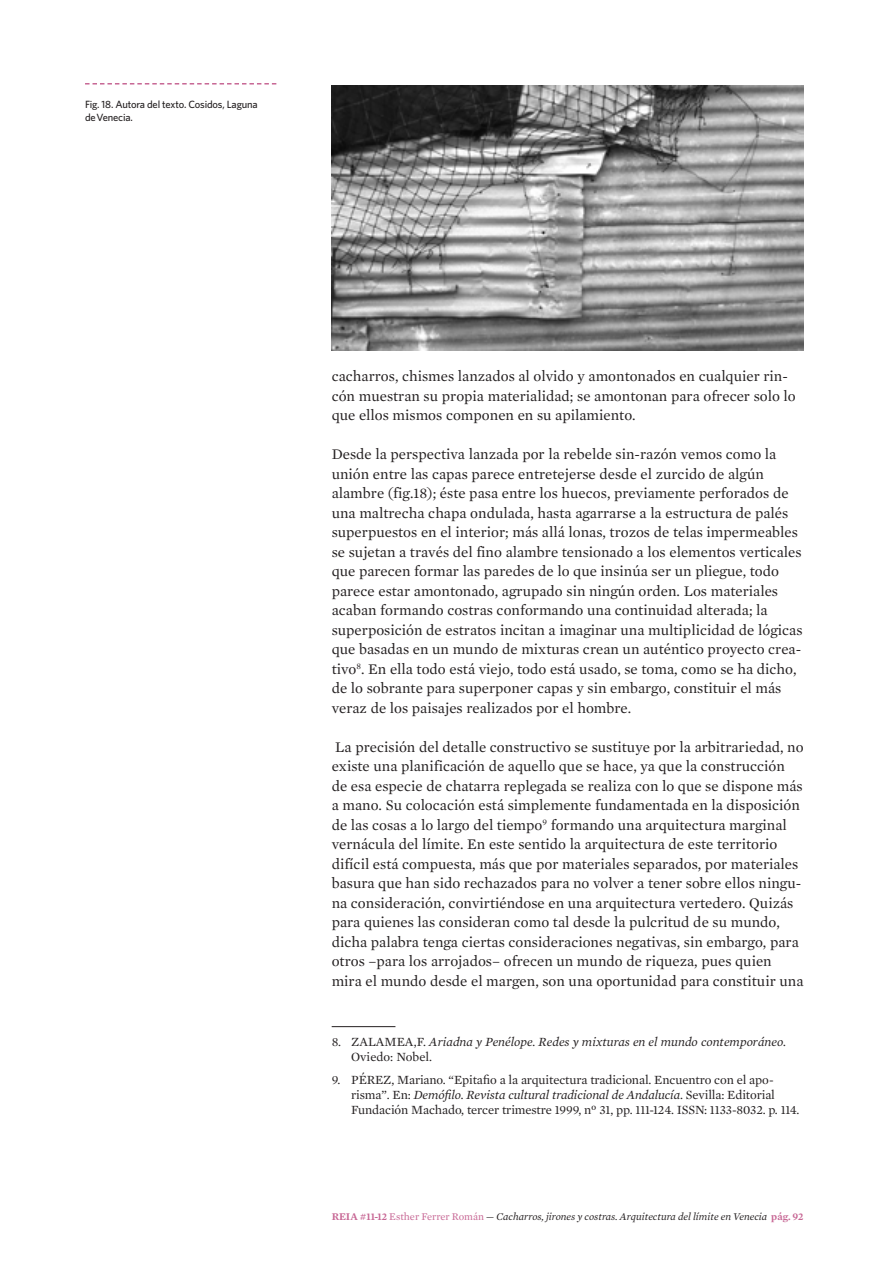
<style>
.page{position:relative;width:893px;height:1263px;background:#fff}
.page>*{position:absolute;margin:0;border:0;box-sizing:border-box;transform-origin:0 0}
.t1{font:15px/19.5px "Mercury Text G1";color:#231f20}
.t2{font:12.75px/15px "Mercury Text G1";letter-spacing:-.01em;color:#231f20}
.t3{font:italic 12.75px/15px "Mercury Text G1";color:#231f20}
.t4{font:italic 10.5px "Mercury Text G1";color:#231f20}
.t5{font:500 10.5px/13.5px "Whitney";letter-spacing:-.015em;color:#231f20}
.s1{font-style:normal}
.s2{font-style:italic}
.s3{font-weight:600;font-style:normal;color:#c76694}
.s4{font-style:normal;color:#c76694}
</style>
<div class="page">
<hr style="left:332px;top:1026px;width:63px;height:1px;background:#231f20">
<svg style="left:85px;top:83px;width:191px;height:2px"></svg>
<img style="left:332px;top:85px;width:472px;height:266px">
<p class="t5" style="left:85px;top:97px;width:174px">Fig. 18. Autora del texto. Cosidos, Laguna de Venecia.</p>
<p class="t1" style="left:332px;top:366px;width:466px">cacharros, chismes lanzados al olvido y amontonados en cualquier rin&shy;cón muestran su propia materialidad; se amontonan para ofrecer solo lo que ellos mismos componen en su apilamiento.</p>
<p class="t1" style="left:332px;top:444px;width:472px">Desde la perspectiva lanzada por la rebelde sin-razón vemos como la unión entre las capas parece entretejerse desde el zurcido de algún alambre (fig.18); éste pasa entre los huecos, previamente perforados de una maltrecha chapa ondulada, hasta agarrarse a la estructura de palés superpuestos en el interior; más allá lonas, trozos de telas impermeables se sujetan a través del fino alambre tensionado a los elementos verticales que parecen formar las paredes de lo que insinúa ser un pliegue, todo parece estar amontonado, agrupado sin ningún orden. Los materiales acaban formando costras conformando una continuidad alterada; la superposición de estratos incitan a imaginar una multiplicidad de lógicas que basadas en un mundo de mixturas crean un auténtico proyecto crea&shy;tivo<sup>8</sup>. En ella todo está viejo, todo está usado, se toma, como se ha dicho, de lo sobrante para superponer capas y sin embargo, constituir el más veraz de los paisajes realizados por el hombre.</p>
<p class="t1" style="left:332px;top:737px;width:473px">La precisión del detalle constructivo se sustituye por la arbitrariedad, no existe una planificación de aquello que se hace, ya que la construcción de esa especie de chatarra replegada se realiza con lo que se dispone más a mano. Su colocación está simplemente fundamentada en la disposición de las cosas a lo largo del tiempo<sup>9</sup> formando una arquitectura marginal vernácula del límite. En este sentido la arquitectura de este territorio difícil está compuesta, más que por materiales separados, por materiales basura que han sido rechazados para no volver a tener sobre ellos ningu&shy;na consideración, convirtiéndose en una arquitectura vertedero. Quizás para quienes las consideran como tal desde la pulcritud de su mundo, dicha palabra tenga ciertas consideraciones negativas, sin embargo, para otros –para los arrojados– ofrecen un mundo de riqueza, pues quien mira el mundo desde el margen, son una oportunidad para constituir una</p>
<p class="t3" style="left:351px;top:1034px;width:436px;text-indent:-19px"><span class="s1">8. ZALAMEA,F.</span> Ariadna y Penélope. Redes y mixturas en el mundo contemporáneo.<br><span class="s1">Oviedo: Nobel.</span></p>
<p class="t2" style="left:351px;top:1072px;width:450px;text-indent:-19px">9. PÉREZ, Mariano. “Epitafio a la arquitectura tradicional. Encuentro con el apo&shy;risma”. En: <span class="s2">Demófilo. Revista cultural tradicional de Andalucía</span>. Sevilla: Editorial<br>Fundación Machado, tercer trimestre 1999, nº 31, pp. 111-124. ISSN: 1133-8032. p. 114.</p>
<p class="t4" style="left:332px;top:1210px;width:473px"><span class="s3">REIA #11-12</span> <span class="s4">Esther Ferrer Román</span> — Cacharros, jirones y costras. Arquitectura del límite en Venecia <span class="s3">pág. 92</span></p>
</div>
